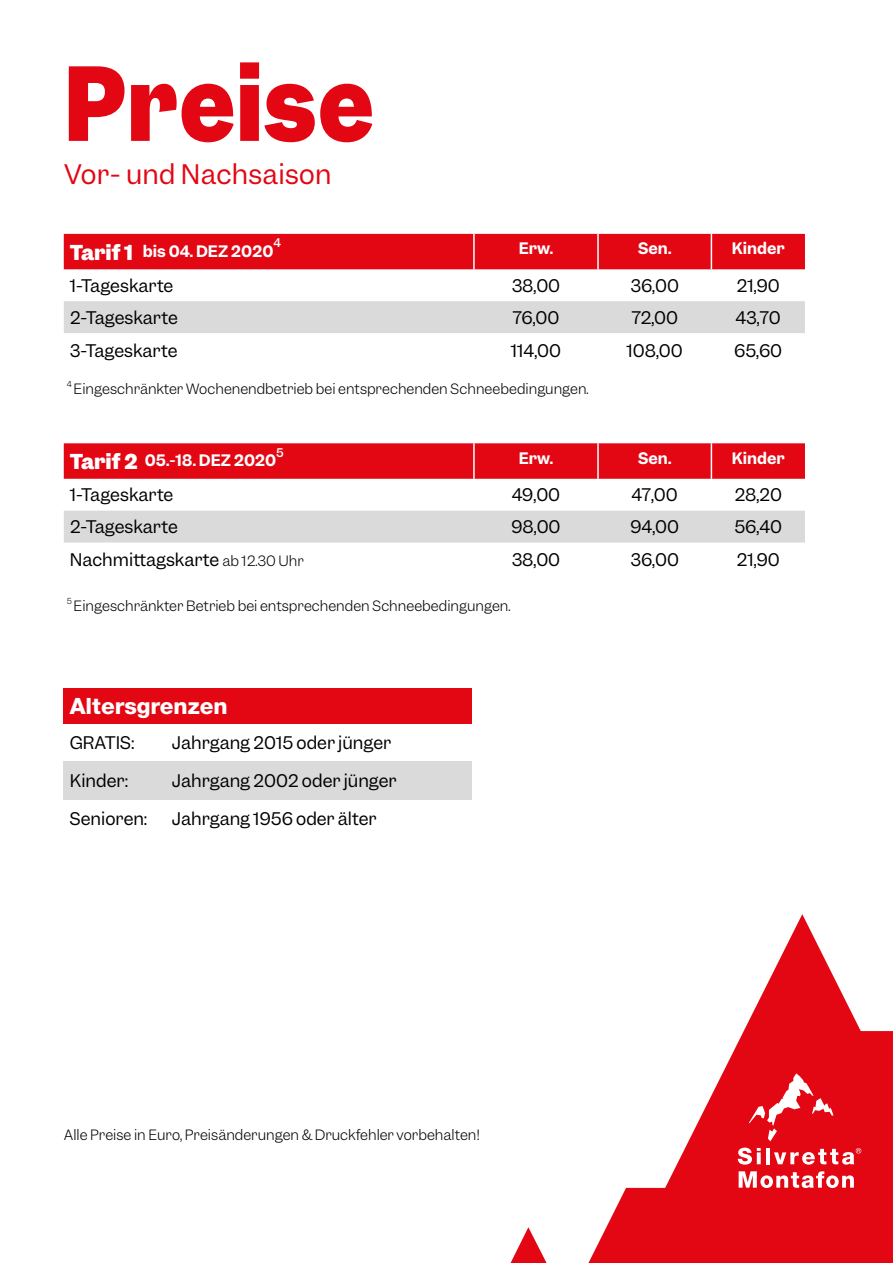
<style>
.page{position:relative;width:893px;height:1263px;background:#fff}
.page>*{position:absolute;margin:0;border:0;box-sizing:border-box;transform-origin:0 0}
.t1{font:700 96.3px "Garnett";letter-spacing:.01em;color:#e30613;scale:.9 1}
.t2{font:25.5px "Garnett";letter-spacing:.01em;color:#e30613}
.t3{font:800 22.5px "Helvetica Neue LT Std";color:#fff}
.t4{font:16.5px "Garnett";color:#000}
.t5{font:600 15px "Garnett";color:#fff}
.t6{font:300 13.5px "Garnett";color:#000}
.t7{font:500 11.4px "Garnett";color:#fff}
.t8{font:300 7.8px "Garnett";color:#000}
.s1{font-weight:700;font-size:19.5px}
.s2{font-weight:300;font-size:13.5px}
</style>
<div class="page">
<div style="left:64px;top:234px;width:741px;height:35px;background:#e30613"></div>
<div style="left:64px;top:301px;width:741px;height:32px;background:#dadada"></div>
<hr style="left:473px;top:234px;width:2px;height:35px;background:#fff">
<hr style="left:597px;top:234px;width:2px;height:35px;background:#fff">
<hr style="left:711px;top:234px;width:1px;height:35px;background:#fff">
<div style="left:64px;top:443px;width:741px;height:36px;background:#e30613"></div>
<div style="left:64px;top:511px;width:741px;height:31px;background:#dadada"></div>
<hr style="left:473px;top:443px;width:2px;height:36px;background:#fff">
<hr style="left:597px;top:443px;width:2px;height:36px;background:#fff">
<hr style="left:711px;top:443px;width:1px;height:36px;background:#fff">
<div style="left:64px;top:688px;width:408px;height:35px;background:#e30613"></div>
<div style="left:64px;top:761px;width:408px;height:39px;background:#dadada"></div>
<svg style="left:588px;top:914px;width:305px;height:349px"></svg>
<svg style="left:510px;top:1227px;width:37px;height:36px"></svg>
<svg style="left:749px;top:1073px;width:84px;height:68px;background:#e7313b"></svg>
<svg style="left:738px;top:1147px;width:23px;height:17px"></svg>
<hr style="left:766px;top:1148px;width:4px;height:16px;background:#fff">
<svg style="left:739px;top:1171px;width:115px;height:17px"></svg>
<svg style="left:774px;top:1148px;width:87px;height:16px"></svg>
<h1 class="t1" style="left:64px;top:39px;width:346px">Preise</h1>
<h2 class="t2" style="left:64px;top:158px;width:269px">Vor- und Nachsaison</h2>
<p class="t7" style="left:273px;top:235px;width:9px">4</p>
<p class="t5" style="left:70px;top:241px;width:205px"><span class="s1">Tarif 1</span> bis 04. DEZ 2020</p>
<p class="t5" style="left:519px;top:239px;width:36px">Erw.</p>
<p class="t5" style="left:638px;top:239px;width:35px">Sen.</p>
<p class="t5" style="left:732px;top:239px;width:55px">Kinder</p>
<p class="t4" style="left:70px;top:275px;width:105px">1-Tageskarte</p>
<p class="t4" style="left:512px;top:275px;width:50px">38,00</p>
<p class="t4" style="left:630px;top:275px;width:50px">36,00</p>
<p class="t4" style="left:736px;top:275px;width:45px">21,90</p>
<p class="t4" style="left:70px;top:307px;width:109px">2-Tageskarte</p>
<p class="t4" style="left:512px;top:307px;width:49px">76,00</p>
<p class="t4" style="left:631px;top:307px;width:48px">72,00</p>
<p class="t4" style="left:736px;top:307px;width:47px">43,70</p>
<p class="t4" style="left:70px;top:340px;width:109px">3-Tageskarte</p>
<p class="t4" style="left:511px;top:340px;width:52px">114,00</p>
<p class="t4" style="left:627px;top:340px;width:58px">108,00</p>
<p class="t4" style="left:734px;top:340px;width:50px">65,60</p>
<p class="t8" style="left:67px;top:379px;width:7px">4</p>
<p class="t6" style="left:74px;top:381px;width:516px">Eingeschränkter Wochenendbetrieb bei entsprechenden Schneebedingungen.</p>
<p class="t7" style="left:276px;top:445px;width:9px">5</p>
<p class="t5" style="left:519px;top:448px;width:36px">Erw.</p>
<p class="t5" style="left:638px;top:448px;width:35px">Sen.</p>
<p class="t5" style="left:732px;top:448px;width:55px">Kinder</p>
<p class="t5" style="left:70px;top:450px;width:208px"><span class="s1">Tarif 2</span> 05.-18. DEZ 2020</p>
<p class="t4" style="left:70px;top:484px;width:105px">1-Tageskarte</p>
<p class="t4" style="left:512px;top:484px;width:50px">49,00</p>
<p class="t4" style="left:631px;top:484px;width:48px">47,00</p>
<p class="t4" style="left:734px;top:484px;width:49px">28,20</p>
<p class="t4" style="left:70px;top:516px;width:109px">2-Tageskarte</p>
<p class="t4" style="left:511px;top:516px;width:51px">98,00</p>
<p class="t4" style="left:630px;top:516px;width:50px">94,00</p>
<p class="t4" style="left:734px;top:516px;width:49px">56,40</p>
<p class="t4" style="left:70px;top:549px;width:235px">Nachmittagskarte <span class="s2">ab 12.30 Uhr</span></p>
<p class="t4" style="left:512px;top:549px;width:50px">38,00</p>
<p class="t4" style="left:630px;top:549px;width:50px">36,00</p>
<p class="t4" style="left:736px;top:549px;width:45px">21,90</p>
<p class="t8" style="left:67px;top:596px;width:7px">5</p>
<p class="t6" style="left:74px;top:597px;width:438px">Eingeschränkter Betrieb bei entsprechenden Schneebedingungen.</p>
<h3 class="t3" style="left:70px;top:692px;width:159px">Altersgrenzen</h3>
<p class="t4" style="left:70px;top:732px;width:66px">GRATIS:</p>
<p class="t4" style="left:172px;top:732px;width:221px">Jahrgang 2015 oder jünger</p>
<p class="t4" style="left:70px;top:770px;width:60px">Kinder:</p>
<p class="t4" style="left:172px;top:770px;width:226px">Jahrgang 2002 oder jünger</p>
<p class="t4" style="left:70px;top:808px;width:79px">Senioren:</p>
<p class="t4" style="left:172px;top:808px;width:206px">Jahrgang 1956 oder älter</p>
<p class="t6" style="left:64px;top:1126px;width:418px">Alle Preise in Euro, Preisänderungen &amp; Druckfehler vorbehalten!</p>
</div>
